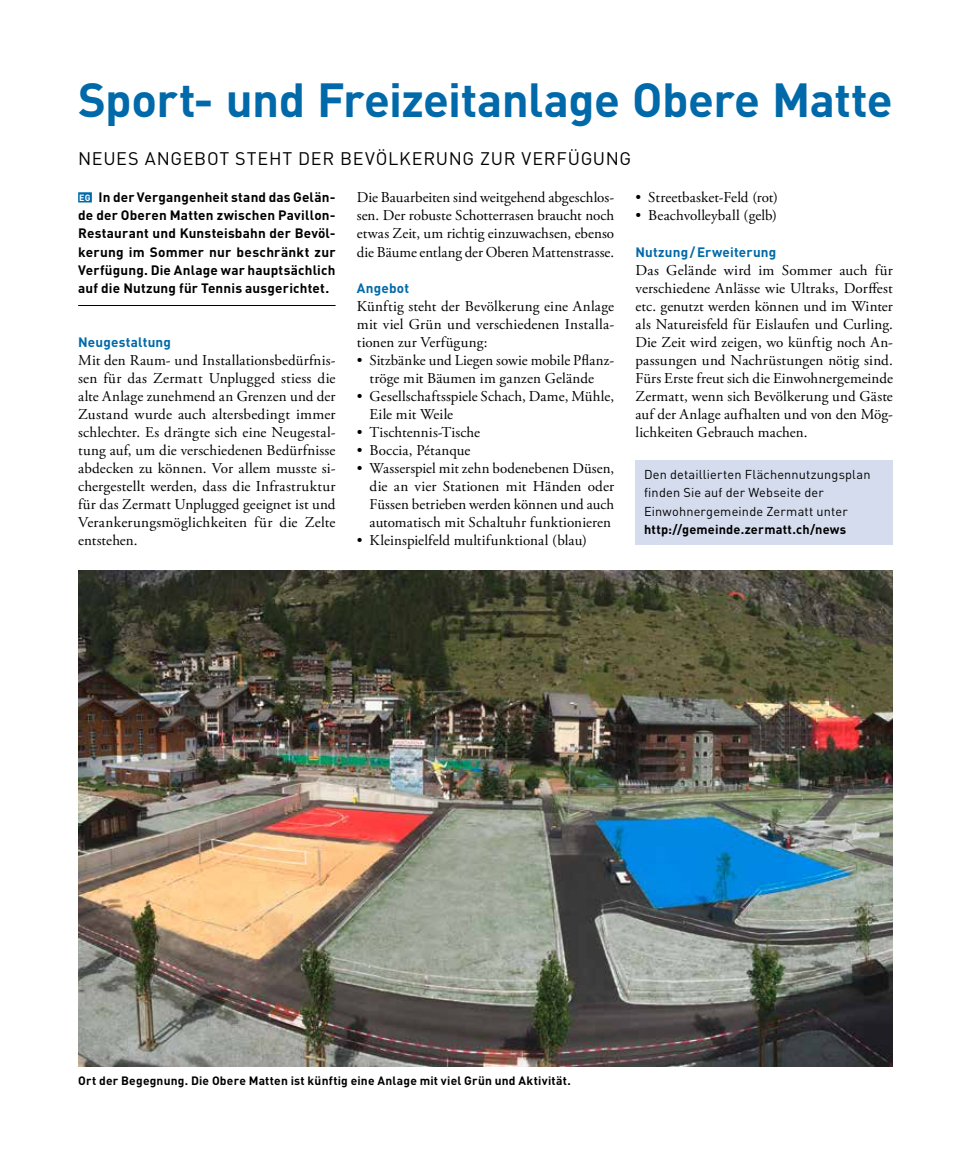
<style>
.page{position:relative;width:978px;height:1164px;background:#fff}
.page>*{position:absolute;margin:0;border:0;box-sizing:border-box;transform-origin:0 0}
.t1{font:700 47.25px "DIN";letter-spacing:-.015em;color:#0069a9}
.t2{font:18px "DIN";letter-spacing:.035em;color:#000}
.t3{font:15px/18px "Adobe Garamond Pro";letter-spacing:.01em;color:#000;text-align:justify}
.t4{font:700 13.5px/18px "DIN";letter-spacing:.01em;color:#000;text-align:justify}
.t5{font:700 13.5px "DIN";letter-spacing:.01em;color:#0069a9}
.t6{font:12.75px/18.3px "DIN";letter-spacing:.015em;color:#000}
.t7{font:700 12.75px "DIN";letter-spacing:.015em;color:#000}
.t8{font:700 12px "DIN";letter-spacing:.02em;color:#000}
.s1{font-size:9px;color:#fff}
</style>
<div class="page">
<div style="left:78px;top:192px;width:14px;height:10px;background:#0069a9"></div>
<hr style="left:78px;top:305px;width:257px;height:1px;background:#000">
<div style="left:635px;top:460px;width:257px;height:84px;background:#d4dcee"></div>
<img style="left:78px;top:570px;width:814px;height:496px">
<h1 class="t1" style="left:78px;top:69px;width:816px">Sport- und Freizeitanlage Obere Matte</h1>
<p class="t2" style="left:78px;top:147px;width:554px">NEUES ANGEBOT STEHT DER BEVÖLKERUNG ZUR VERFÜGUNG</p>
<p class="t4" style="left:78px;top:188px;width:259px"><span class="s1">EG</span> In der Vergangenheit stand das Gelän&shy;de der Oberen Matten zwischen Pavillon-Restaurant und Kunsteisbahn der Bevöl&shy;kerung im Sommer nur beschränkt zur Verfügung. Die Anlage war hauptsächlich auf die Nutzung für Tennis ausgerichtet.</p>
<p class="t3" style="left:357px;top:189px;width:259px">Die Bauarbeiten sind weitgehend abgeschlos&shy;sen. Der robuste Schotterrasen braucht noch etwas Zeit, um richtig einzuwachsen, ebenso die Bäume entlang der Oberen Mattenstrasse.</p>
<p class="t5" style="left:357px;top:279px;width:54px">Angebot</p>
<p class="t3" style="left:357px;top:297px;width:259px">Künftig steht der Bevölkerung eine Anlage mit viel Grün und verschiedenen Installa&shy;tionen zur Verfügung:</p>
<p class="t3" style="left:357px;top:351px;width:259px;text-align:center">• Sitzbänke und Liegen sowie mobile Pflanz&shy;tröge mit Bäumen im ganzen Gelände</p>
<p class="t3" style="left:369px;top:387px;width:246px;text-indent:-13px">• Gesellschaftsspiele Schach, Dame, Mühle,<br>Eile mit Weile</p>
<p class="t3" style="left:357px;top:423px;width:125px">• Tischtennis-Tische</p>
<p class="t3" style="left:357px;top:441px;width:115px">• Boccia, Pétanque</p>
<p class="t3" style="left:369px;top:459px;width:246px;text-indent:-13px">• Wasserspiel mit zehn bodenebenen Düsen, die an vier Stationen mit Händen oder Füssen betrieben werden können und auch automatisch mit Schaltuhr funktionieren</p>
<p class="t3" style="left:357px;top:531px;width:231px">• Kleinspielfeld multifunktional (blau)</p>
<p class="t3" style="left:635px;top:189px;width:144px">• Streetbasket-Feld (rot)</p>
<p class="t3" style="left:635px;top:207px;width:143px">• Beachvolleyball (gelb)</p>
<p class="t5" style="left:635px;top:243px;width:142px">Nutzung / Erweiterung</p>
<p class="t3" style="left:635px;top:261px;width:259px">Das Gelände wird im Sommer auch für verschiedene Anlässe wie Ultraks, Dorffest etc. genutzt werden können und im Winter als Natureisfeld für Eislaufen und Curling.<br>Die Zeit wird zeigen, wo künftig noch An&shy;passungen und Nachrüstungen nötig sind.<br>Fürs Erste freut sich die Einwohnergemeinde Zermatt, wenn sich Bevölkerung und Gäste auf der Anlage aufhalten und von den Mög&shy;lichkeiten Gebrauch machen.</p>
<p class="t5" style="left:78px;top:333px;width:94px">Neugestaltung</p>
<p class="t3" style="left:78px;top:351px;width:259px">Mit den Raum- und Installationsbedürfnis&shy;sen für das Zermatt Unplugged stiess die alte Anlage zunehmend an Grenzen und der Zustand wurde auch altersbedingt immer schlechter. Es drängte sich eine Neugestal&shy;tung auf, um die verschiedenen Bedürfnisse abdecken zu können. Vor allem musste si&shy;chergestellt werden, dass die Infrastruktur für das Zermatt Unplugged geeignet ist und Verankerungsmöglichkeiten für die Zelte entstehen.</p>
<p class="t6" style="left:644px;top:465px;width:228px">Den detaillierten Flächennutzungsplan finden Sie auf der Webseite der<br>Einwohnergemeinde Zermatt unter</p>
<p class="t7" style="left:644px;top:521px;width:204px">http://gemeinde.zermatt.ch/news</p>
<p class="t8" style="left:78px;top:1072px;width:494px">Ort der Begegnung. Die Obere Matten ist künftig eine Anlage mit viel Grün und Aktivität.</p>
</div>
